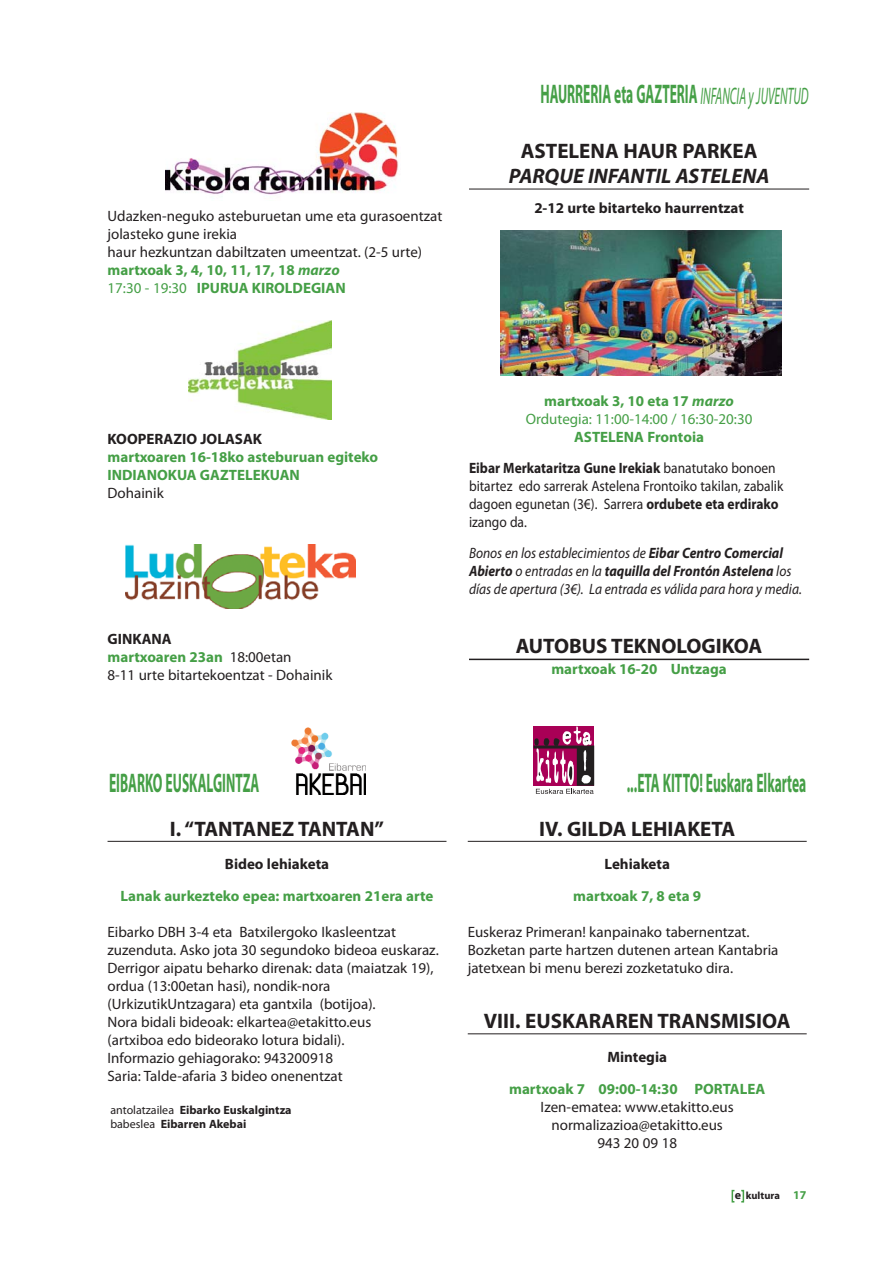
<style>
.page{position:relative;width:893px;height:1263px;background:#fff}
.page>*{position:absolute;margin:0;border:0;box-sizing:border-box;transform-origin:0 0}
.t1{font:700 27px "Myriad Pro";color:#459f46;scale:.5 1}
.t2{font:700 21px "Myriad Pro";color:#231f20}
.t3{font:italic 700 21px "Myriad Pro";color:#231f20}
.t4{font:15px/18px "Myriad Pro";color:#231f20}
.t5{font:700 15px/18px "Myriad Pro";color:#459f46}
.t6{font:italic 15px/18px "Myriad Pro";color:#231f20;scale:.9 1}
.t7{font:15px/18px "Myriad Pro";color:#231f20;scale:.9 1}
.t8{font:700 15px "Myriad Pro";color:#231f20}
.t9{font:700 15px/30.8px "Myriad Pro";color:#231f20;scale:.9 1}
.t10{font:15px/18px "Myriad Pro";color:#459f46;text-align:center}
.t11{font:700 12px/14.4px "Myriad Pro";color:#231f20}
.t12{font:700 10.5px "Myriad Pro";color:#231f20}
.s1{font-weight:700;color:#459f46}
.s2{font-weight:700;font-style:italic;color:#459f46}
.s3{color:#459f46}
.s4{font-weight:400;font-style:italic;font-size:24px}
.s5{font-weight:700}
.s6{font-weight:700;font-style:italic}
.s7{font-weight:400}
.s8{font-size:12px}
.s9{font-size:12px;color:#459f46}
</style>
<div class="page">
<svg style="left:732px;top:1190px;width:3px;height:12px"></svg>
<div style="left:740px;top:1190px;width:4px;height:12px;border:2px solid #459f46"></div>
<hr style="left:469px;top:189px;width:340px;height:1px;background:#231f20">
<img style="left:166px;top:113px;width:233px;height:82px">
<img style="left:126px;top:544px;width:229px;height:64px">
<img style="left:189px;top:320px;width:143px;height:99px">
<img style="left:500px;top:230px;width:282px;height:145px">
<svg style="left:534px;top:726px;width:60px;height:68px"></svg>
<hr style="left:108px;top:841px;width:338px;height:1px;background:#231f20">
<hr style="left:468px;top:841px;width:339px;height:1px;background:#231f20">
<hr style="left:468px;top:1033px;width:339px;height:1px;background:#231f20">
<img style="left:292px;top:728px;width:74px;height:66px">
<hr style="left:469px;top:659px;width:340px;height:1px;background:#231f20">
<p class="t4" style="left:108px;top:208px;width:336px">Udazken-neguko asteburuetan ume eta gurasoentzat jolasteko gune irekia<br>haur hezkuntzan dabiltzaten umeentzat. (2-5 urte) <span class="s1">martxoak 3, 4, 10, 11, 17, 18</span> <span class="s2">marzo<br></span><span class="s3">17:30 - 19:30</span> <span class="s1">IPURUA KIROLDEGIAN</span></p>
<h1 class="t1" style="left:540px;top:84px;width:538px">HAURRERIA eta GAZTERIA <span class="s4">INFANCIA y JUVENTUD</span></h1>
<h2 class="t2" style="left:521px;top:143px;width:238px">ASTELENA HAUR PARKEA</h2>
<h2 class="t3" style="left:509px;top:169px;width:262px">PARQUE INFANTIL ASTELENA</h2>
<p class="t8" style="left:534px;top:202px;width:211px">2-12 urte bitarteko haurrentzat</p>
<p class="t8" style="left:108px;top:434px;width:156px">KOOPERAZIO JOLASAK</p>
<p class="t5" style="left:108px;top:450px;width:272px">martxoaren 16-18ko asteburuan egiteko<br>INDIANOKUA GAZTELEKUAN</p>
<p class="t4" style="left:108px;top:486px;width:58px">Dohainik</p>
<p class="t4" style="left:108px;top:631px;width:226px"><span class="s5">GINKANA<br></span><span class="s1">martxoaren 23an</span> 18:00etan<br>8-11 urte bitartekoentzat - Dohainik</p>
<p class="t10" style="left:526px;top:393px;width:228px"><span class="s5">martxoak 3, 10 eta 17</span> <span class="s6">marzo<br></span>Ordutegia: 11:00-14:00 / 16:30-20:30</p>
<p class="t9" style="left:469px;top:423px;width:342px;text-indent:105px"><span class="s3">ASTELENA Frontoia<br></span>Eibar Merkataritza Gune Irekiak <span class="s7">banatutako bonoen</span></p>
<p class="t7" style="left:469px;top:478px;width:351px">bitartez edo sarrerak Astelena Frontoiko takilan, zabalik dagoen egunetan (3€). Sarrera <span class="s5">ordubete eta erdirako </span>izango da.</p>
<p class="t6" style="left:469px;top:545px;width:371px">Bonos en los establecimientos de <span class="s5">Eibar Centro Comercial<br>Abierto</span> o entradas en la <span class="s5">taquilla del Frontón Astelena</span> los días de apertura (3€). La entrada es válida para hora y media.</p>
<h2 class="t2" style="left:516px;top:638px;width:248px">AUTOBUS TEKNOLOGIKOA</h2>
<p class="t5" style="left:551px;top:661px;width:177px">martxoak 16-20 Untzaga</p>
<h1 class="t1" style="left:109px;top:772px;width:302px">EIBARKO EUSKALGINTZA</h1>
<h2 class="t2" style="left:170px;top:821px;width:216px">I. “TANTANEZ TANTAN”</h2>
<p class="t8" style="left:225px;top:858px;width:106px">Bideo lehiaketa</p>
<p class="t5" style="left:121px;top:888px;width:314px">Lanak aurkezteko epea: martxoaren 21era arte</p>
<p class="t4" style="left:108px;top:924px;width:333px">Eibarko DBH 3-4 eta Batxilergoko Ikasleentzat zuzenduta. Asko jota 30 segundoko bideoa euskaraz.<br>Derrigor aipatu beharko direnak: data (maiatzak 19), ordua (13:00etan hasi), nondik-nora (UrkizutikUntzagara) eta gantxila (botijoa).<br>Nora bidali bideoak: elkartea@etakitto.eus<br>(artxiboa edo bideorako lotura bidali).<br>Informazio gehiagorako: 943200918<br>Saria: Talde-afaria 3 bideo onenentzat</p>
<p class="t11" style="left:110px;top:1103px;width:183px"><span class="s7">antolatzailea</span> Eibarko Euskalgintza <span class="s7">babeslea</span> Eibarren Akebai</p>
<h1 class="t1" style="left:627px;top:772px;width:361px">...ETA KITTO! Euskara Elkartea</h1>
<h2 class="t2" style="left:539px;top:821px;width:197px">IV. GILDA LEHIAKETA</h2>
<p class="t8" style="left:604px;top:858px;width:67px">Lehiaketa</p>
<p class="t5" style="left:573px;top:888px;width:130px">martxoak 7, 8 eta 9</p>
<p class="t4" style="left:468px;top:924px;width:312px">Euskeraz Primeran! kanpainako tabernentzat.<br>Bozketan parte hartzen dutenen artean Kantabria jatetxean bi menu berezi zozketatuko dira.</p>
<h2 class="t2" style="left:484px;top:1013px;width:308px">VIII. EUSKARAREN TRANSMISIOA</h2>
<p class="t8" style="left:607px;top:1051px;width:61px">Mintegia</p>
<p class="t5" style="left:509px;top:1081px;width:258px">martxoak 7 09:00-14:30 PORTALEA</p>
<p class="t4" style="left:541px;top:1099px;width:195px;text-align:center">Izen-ematea: www.etakitto.eus normalizazioa@etakitto.eus<br>943 20 09 18</p>
<p class="t12" style="left:735px;top:1191px;width:73px"><span class="s8">e</span> kultura <span class="s9">17</span></p>
</div>
